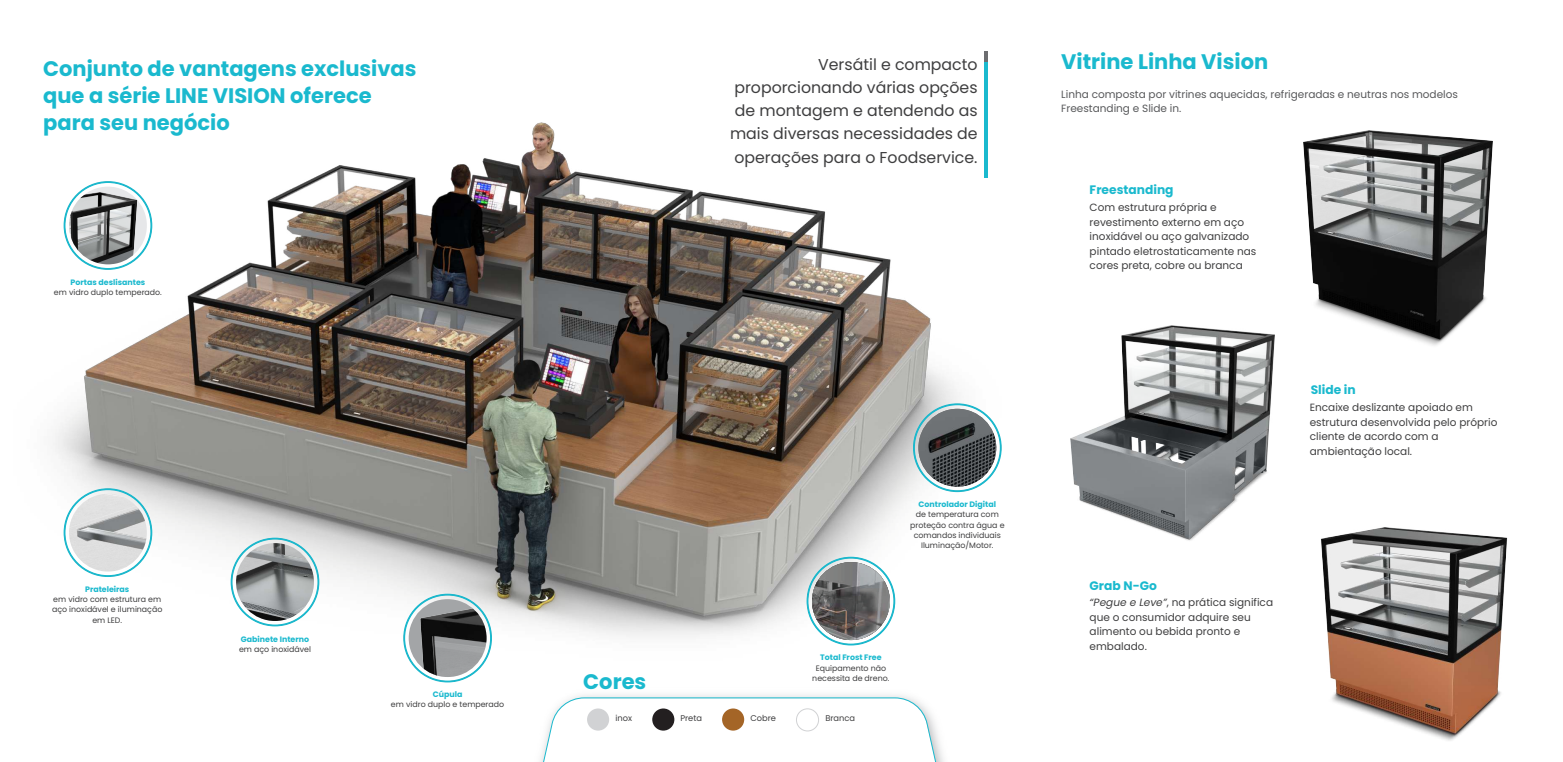
<style>
.page{position:relative;width:1563px;height:762px;background:#fff}
.page>*{position:absolute;margin:0;border:0;box-sizing:border-box;transform-origin:0 0}
.t1{font:700 21px/26.6px "Poppins";color:#1ab9ce}
.t2{font:15.75px/23.1px "Poppins";color:#3e3e3f;text-align:right}
.t3{font:700 12.25px "Poppins";color:#1ab9ce}
.t4{font:10.5px/14.3px "Poppins";color:#3e3e3f}
.t5{font:10.5px/14.3px "Poppins";color:#57585a}
.t6{font:8.31px "Poppins";color:#3e3e3f}
.t7{font:7.88px/10.2px "Poppins";color:#3e3e3f;text-align:center}
.t8{font:700 7.88px "Poppins";color:#1ab9ce}
.t9{font:7.79px "Poppins";color:#3e3e3f}
.t10{font:700 7.79px "Poppins";color:#1ab9ce}
.s1{font-style:italic}
</style>
<div class="page">
<img style="left:53px;top:123px;width:935px;height:560px">
<svg style="left:538px;top:697px;width:409px;height:64px"></svg>
<img style="left:1304px;top:130px;width:189px;height:216px">
<img style="left:1071px;top:326px;width:203px;height:215px">
<img style="left:1321px;top:527px;width:187px;height:214px">
<div style="left:587px;top:708px;width:22px;height:22px;background:#d1d2d4;border-radius:50%"></div>
<div style="left:652px;top:708px;width:22px;height:22px;background:#231f20;border-radius:50%"></div>
<div style="left:722px;top:708px;width:22px;height:22px;background:#a46527;border-radius:50%"></div>
<div style="left:796px;top:708px;width:22px;height:22px;background:#fff;border-radius:50%"></div>
<div style="left:796px;top:708px;width:23px;height:23px;border:1px solid #d1d2d4;border-radius:50%"></div>
<hr style="left:984px;top:51px;width:3px;height:44px;background:#6c6d70">
<hr style="left:984px;top:62px;width:3px;height:115px;background:#1ab9ce">
<svg style="left:63px;top:181px;width:90px;height:89px"></svg>
<img style="left:69px;top:187px;width:78px;height:77px">
<svg style="left:63px;top:488px;width:90px;height:89px"></svg>
<svg style="left:806px;top:556px;width:89px;height:89px"></svg>
<svg style="left:912px;top:403px;width:90px;height:89px"></svg>
<svg style="left:230px;top:537px;width:90px;height:89px"></svg>
<svg style="left:403px;top:593px;width:89px;height:89px"></svg>
<h1 class="t1" style="left:43px;top:56px;width:375px">Conjunto de vantagens exclusivas que a série LINE VISION oferece para seu negócio</h1>
<p class="t10" style="left:71px;top:277px;width:76px">Portas deslisantes</p>
<p class="t9" style="left:54px;top:287px;width:109px">em vidro duplo temperado.</p>
<p class="t8" style="left:85px;top:584px;width:46px">Prateleiras</p>
<p class="t7" style="left:52px;top:594px;width:112px">em vidro com estrutura em aço inoxidável e iluminação em LED.</p>
<p class="t8" style="left:241px;top:634px;width:70px">Gabinete Interno</p>
<p class="t7" style="left:239px;top:644px;width:73px">em aço inoxidável</p>
<p class="t8" style="left:433px;top:689px;width:31px">Cúpula</p>
<p class="t9" style="left:391px;top:699px;width:115px">em vidro duplo e temperado</p>
<h2 class="t2" style="left:730px;top:53px;width:249px">Versátil e compacto proporcionando várias opções de montagem e atendendo as mais diversas necessidades de operações para o Foodservice.</h2>
<p class="t8" style="left:918px;top:499px;width:79px">Controlador Digital</p>
<p class="t7" style="left:910px;top:509px;width:96px">de temperatura com proteção contra água e comandos individuais<br>Iluminação/Motor.</p>
<p class="t8" style="left:820px;top:653px;width:63px">Total Frost Free</p>
<p class="t7" style="left:812px;top:662px;width:79px">Equipamento não necessita de dreno.</p>
<h1 class="t1" style="left:583px;top:668px;width:65px">Cores</h1>
<p class="t6" style="left:615px;top:712px;width:18px">inox</p>
<p class="t6" style="left:680px;top:712px;width:23px">Preta</p>
<p class="t6" style="left:750px;top:712px;width:27px">Cobre</p>
<p class="t6" style="left:825px;top:713px;width:31px">Branca</p>
<h1 class="t1" style="left:1061px;top:49px;width:208px">Vitrine Linha Vision</h1>
<p class="t5" style="left:1061px;top:87px;width:398px">Linha composta por vitrines aquecidas, refrigeradas e neutras nos modelos<br>Freestanding e Slide in.</p>
<p class="t3" style="left:1089px;top:182px;width:85px">Freestanding</p>
<p class="t4" style="left:1089px;top:200px;width:168px">Com estrutura própria e revestimento externo em aço inoxidável ou aço galvanizado pintado eletrostaticamente nas cores preta, cobre ou branca</p>
<p class="t3" style="left:1310px;top:382px;width:47px">Slide in</p>
<p class="t4" style="left:1309px;top:400px;width:189px">Encaixe deslizante apoiado em estrutura desenvolvida pelo próprio cliente de acordo com a ambientação local.</p>
<p class="t3" style="left:1089px;top:578px;width:69px">Grab N-Go</p>
<p class="t4" style="left:1089px;top:595px;width:185px"><span class="s1">“Pegue e Leve”</span>, na prática significa que o consumidor adquire seu alimento ou bebida pronto e embalado.</p>
</div>
